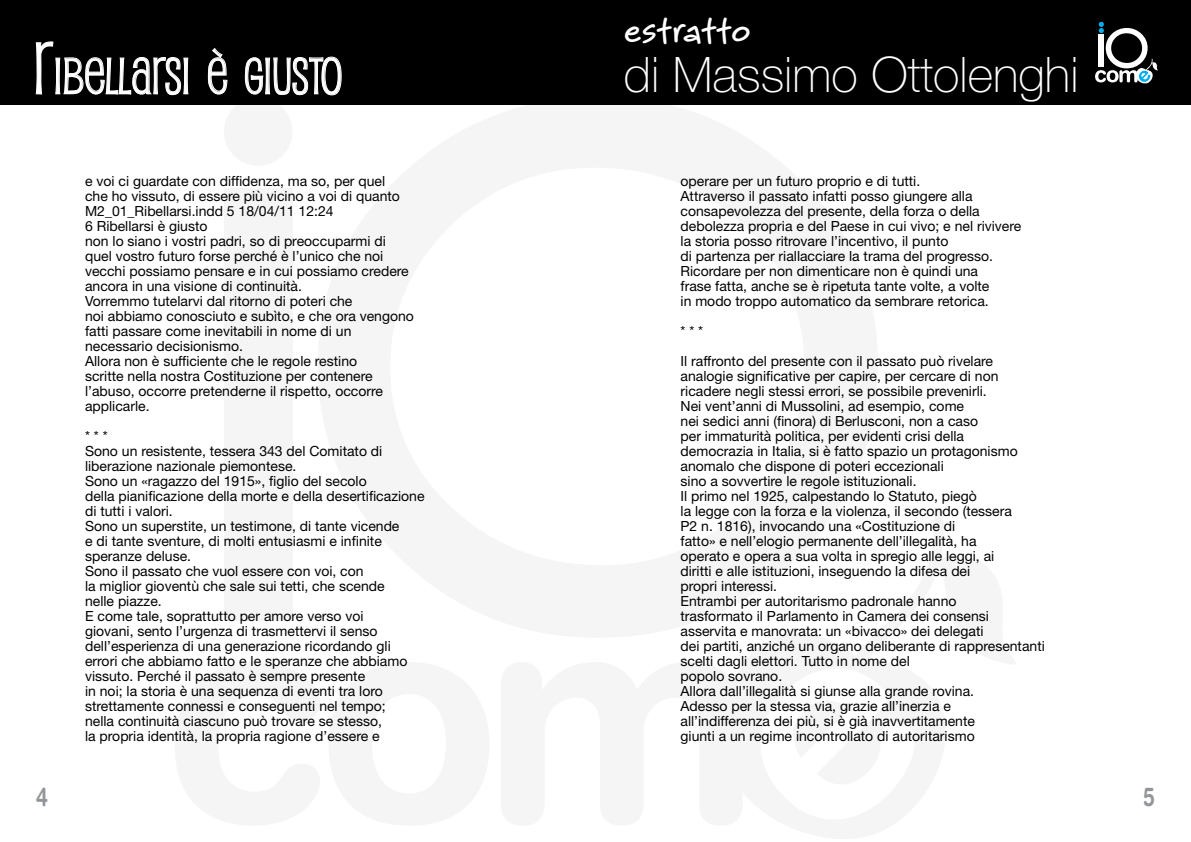
<style>
.page{position:relative;width:1191px;height:842px;background:#fff}
.page>*{position:absolute;margin:0;border:0;box-sizing:border-box;transform-origin:0 0}
.t1{font:49.7px "Pupcat";color:#fff;scale:.96 1}
.t2{font:100 49px "Helvetica Neue LT Std";color:#fff}
.t3{font:700 40px "Bruno JB Std";letter-spacing:-.01em;color:#fff}
.t4{font:700 26px "Helvetica Rounded LT Std";color:#939598;scale:.75 1}
.t5{font:14px/15px "Helvetica Neue LT Std";color:#000}
.s1{font-size:71px}
</style>
<div class="page">
<div style="left:224px;top:188px;width:68px;height:433px;background:#f5f5f5"></div>
<div style="left:224px;top:97px;width:68px;height:69px;background:#f5f5f5;border-radius:50%"></div>
<div style="left:0;top:0;width:1191px;height:105px;background:#000"></div>
<svg style="left:1095px;top:22px;width:63px;height:62px"></svg>
<svg style="left:35px;top:41px;width:154px;height:54px"></svg>
<svg style="left:208px;top:48px;width:20px;height:47px"></svg>
<svg style="left:244px;top:56px;width:98px;height:40px"></svg>
<h1 class="t1" style="left:34px;top:45px;width:322px"><span class="s1">R</span>IBELLARSI È GIUSTO</h1>
<p class="t5" style="left:85px;top:173px;width:330px">e voi ci guardate con diffidenza, ma so, per quel<br>che ho vissuto, di essere più vicino a voi di quanto M2_01_Ribellarsi.indd 5 18/04/11 12:24<br>6 Ribellarsi è giusto<br>non lo siano i vostri padri, so di preoccuparmi di quel vostro futuro forse perché è l’unico che noi vecchi possiamo pensare e in cui possiamo credere ancora in una visione di continuità.<br>Vorremmo tutelarvi dal ritorno di poteri che<br>noi abbiamo conosciuto e subìto, e che ora vengono fatti passare come inevitabili in nome di un necessario decisionismo.<br>Allora non è sufficiente che le regole restino<br>scritte nella nostra Costituzione per contenere l’abuso, occorre pretenderne il rispetto, occorre applicarle.</p>
<p class="t5" style="left:85px;top:428px;width:341px">* * *<br>Sono un resistente, tessera 343 del Comitato di liberazione nazionale piemontese.<br>Sono un «ragazzo del 1915», figlio del secolo<br>della pianificazione della morte e della desertificazione di tutti i valori.<br>Sono un superstite, un testimone, di tante vicende<br>e di tante sventure, di molti entusiasmi e infinite speranze deluse.<br>Sono il passato che vuol essere con voi, con<br>la miglior gioventù che sale sui tetti, che scende<br>nelle piazze.<br>E come tale, soprattutto per amore verso voi<br>giovani, sento l’urgenza di trasmettervi il senso dell’esperienza di una generazione ricordando gli errori che abbiamo fatto e le speranze che abbiamo vissuto. Perché il passato è sempre presente<br>in noi; la storia è una sequenza di eventi tra loro strettamente connessi e conseguenti nel tempo;<br>nella continuità ciascuno può trovare se stesso,<br>la propria identità, la propria ragione d’essere e</p>
<h3 class="t3" style="left:624px;top:3px;width:128px">estratto</h3>
<h2 class="t2" style="left:624px;top:46px;width:456px">di Massimo Ottolenghi</h2>
<p class="t5" style="left:680px;top:173px;width:342px">operare per un futuro proprio e di tutti.<br>Attraverso il passato infatti posso giungere alla consapevolezza del presente, della forza o della debolezza propria e del Paese in cui vivo; e nel rivivere la storia posso ritrovare l’incentivo, il punto<br>di partenza per riallacciare la trama del progresso.<br>Ricordare per non dimenticare non è quindi una<br>frase fatta, anche se è ripetuta tante volte, a volte<br>in modo troppo automatico da sembrare retorica.</p>
<p class="t5" style="left:680px;top:316px;width:314px;line-height:30px">* * *<br>Il raffronto del presente con il passato può rivelare</p>
<p class="t5" style="left:680px;top:368px;width:366px">analogie significative per capire, per cercare di non ricadere negli stessi errori, se possibile prevenirli.<br>Nei vent’anni di Mussolini, ad esempio, come<br>nei sedici anni (finora) di Berlusconi, non a caso<br>per immaturità politica, per evidenti crisi della<br>democrazia in Italia, si è fatto spazio un protagonismo anomalo che dispone di poteri eccezionali<br>sino a sovvertire le regole istituzionali.<br>Il primo nel 1925, calpestando lo Statuto, piegò<br>la legge con la forza e la violenza, il secondo (tessera<br>P2 n. 1816), invocando una «Costituzione di<br>fatto» e nell’elogio permanente dell’illegalità, ha<br>operato e opera a sua volta in spregio alle leggi, ai<br>diritti e alle istituzioni, inseguendo la difesa dei<br>propri interessi.<br>Entrambi per autoritarismo padronale hanno<br>trasformato il Parlamento in Camera dei consensi asservita e manovrata: un «bivacco» dei delegati<br>dei partiti, anziché un organo deliberante di rappresentanti scelti dagli elettori. Tutto in nome del<br>popolo sovrano.<br>Allora dall’illegalità si giunse alla grande rovina.<br>Adesso per la stessa via, grazie all’inerzia e<br>all’indifferenza dei più, si è già inavvertitamente<br>giunti a un regime incontrollato di autoritarismo</p>
<h3 class="t4" style="left:36px;top:781px;width:17px">4</h3>
<h3 class="t4" style="left:1143px;top:781px;width:17px">5</h3>
</div>
